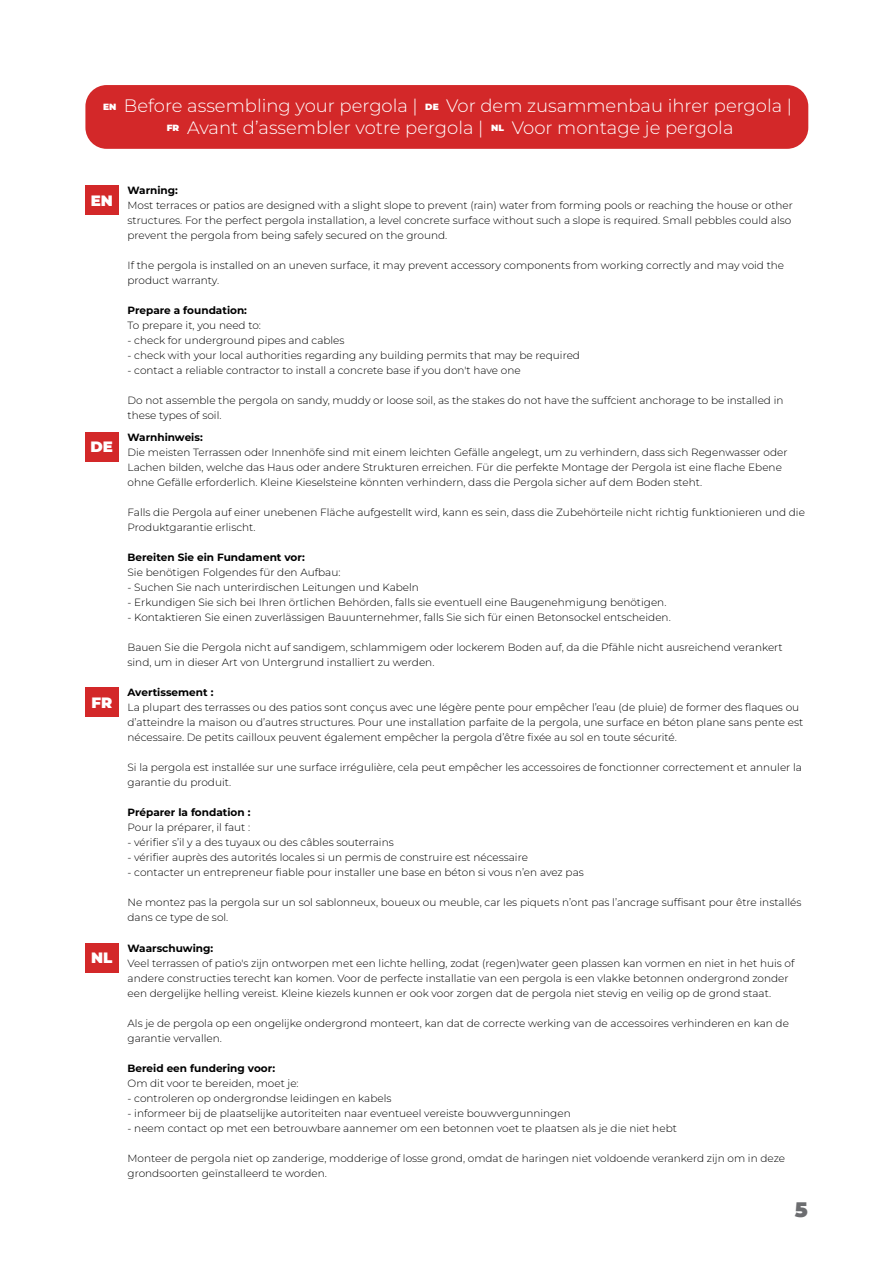
<style>
.page{position:relative;width:893px;height:1263px;background:#fff}
.page>*{position:absolute;margin:0;border:0;box-sizing:border-box;transform-origin:0 0}
.t1{font:900 21px "Montserrat";color:#6c6d70}
.t2{font:300 18px/21.6px "Montserrat";color:#fff;text-align:center}
.t3{font:900 15px "Montserrat";color:#fff}
.t4{font:300 10.5px/15px "Montserrat";color:#000}
.t5{font:700 10.5px "Montserrat";color:#000}
.s1{font-weight:900;font-size:9px}
</style>
<div class="page">
<div style="left:85px;top:687px;width:34px;height:30px;background:#d32829"></div>
<div style="left:85px;top:943px;width:34px;height:30px;background:#d32829"></div>
<div style="left:85px;top:432px;width:34px;height:29px;background:#d32829"></div>
<div style="left:85px;top:185px;width:34px;height:30px;background:#d32829"></div>
<div style="left:85px;top:85px;width:723px;height:64px;background:#d32829;border-radius:21px"></div>
<h2 class="t2" style="left:103px;top:95px;width:691px"><span class="s1">EN</span> Before assembling your pergola | <span class="s1">DE</span> Vor dem zusammenbau ihrer pergola |<br><span class="s1">FR</span> Avant d’assembler votre pergola | <span class="s1">NL</span> Voor montage je pergola</h2>
<h3 class="t3" style="left:91px;top:189px;width:24px">EN</h3>
<h3 class="t3" style="left:91px;top:435px;width:24px">DE</h3>
<h3 class="t3" style="left:91px;top:691px;width:22px">FR</h3>
<h3 class="t3" style="left:91px;top:947px;width:23px">NL</h3>
<p class="t5" style="left:128px;top:183px;width:52px">Warning:</p>
<p class="t4" style="left:128px;top:198px;width:667px">Most terraces or patios are designed with a slight slope to prevent (rain) water from forming pools or reaching the house or other structures. For the perfect pergola installation, a level concrete surface without such a slope is required. Small pebbles could also prevent the pergola from being safely secured on the ground.</p>
<p class="t4" style="left:128px;top:258px;width:658px">If the pergola is installed on an uneven surface, it may prevent accessory components from working correctly and may void the product warranty.</p>
<p class="t5" style="left:128px;top:303px;width:121px">Prepare a foundation:</p>
<p class="t4" style="left:128px;top:318px;width:135px">To prepare it, you need to:</p>
<p class="t4" style="left:128px;top:333px;width:218px">- check for underground pipes and cables</p>
<p class="t4" style="left:128px;top:348px;width:454px">- check with your local authorities regarding any building permits that may be required</p>
<p class="t4" style="left:128px;top:363px;width:395px">- contact a reliable contractor to install a concrete base if you don't have one</p>
<p class="t4" style="left:128px;top:393px;width:657px">Do not assemble the pergola on sandy, muddy or loose soil, as the stakes do not have the suffcient anchorage to be installed in these types of soil.</p>
<p class="t5" style="left:128px;top:429px;width:77px">Warnhinweis:</p>
<p class="t4" style="left:128px;top:444px;width:661px">Die meisten Terrassen oder Innenhöfe sind mit einem leichten Gefälle angelegt, um zu verhindern, dass sich Regenwasser oder<br>Lachen bilden, welche das Haus oder andere Strukturen erreichen. Für die perfekte Montage der Pergola ist eine flache Ebene ohne Gefälle erforderlich. Kleine Kieselsteine könnten verhindern, dass die Pergola sicher auf dem Boden steht.</p>
<p class="t4" style="left:128px;top:504px;width:679px">Falls die Pergola auf einer unebenen Fläche aufgestellt wird, kann es sein, dass die Zubehörteile nicht richtig funktionieren und die<br>Produktgarantie erlischt.</p>
<p class="t5" style="left:128px;top:549px;width:179px">Bereiten Sie ein Fundament vor:</p>
<p class="t4" style="left:128px;top:564px;width:214px">Sie benötigen Folgendes für den Aufbau:</p>
<p class="t4" style="left:128px;top:579px;width:293px">- Suchen Sie nach unterirdischen Leitungen und Kabeln</p>
<p class="t4" style="left:128px;top:594px;width:540px">- Erkundigen Sie sich bei Ihren örtlichen Behörden, falls sie eventuell eine Baugenehmigung benötigen.</p>
<p class="t4" style="left:128px;top:609px;width:545px">- Kontaktieren Sie einen zuverlässigen Bauunternehmer, falls Sie sich für einen Betonsockel entscheiden.</p>
<p class="t4" style="left:128px;top:639px;width:657px">Bauen Sie die Pergola nicht auf sandigem, schlammigem oder lockerem Boden auf, da die Pfähle nicht ausreichend verankert sind, um in dieser Art von Untergrund installiert zu werden.</p>
<p class="t5" style="left:128px;top:685px;width:87px">Avertissement :</p>
<p class="t4" style="left:128px;top:700px;width:677px">La plupart des terrasses ou des patios sont conçus avec une légère pente pour empêcher l’eau (de pluie) de former des flaques ou d’atteindre la maison ou d’autres structures. Pour une installation parfaite de la pergola, une surface en béton plane sans pente est nécessaire. De petits cailloux peuvent également empêcher la pergola d’être fixée au sol en toute sécurité.</p>
<p class="t4" style="left:128px;top:760px;width:676px">Si la pergola est installée sur une surface irrégulière, cela peut empêcher les accessoires de fonctionner correctement et annuler la garantie du produit.</p>
<p class="t5" style="left:128px;top:805px;width:124px">Préparer la fondation :</p>
<p class="t4" style="left:128px;top:820px;width:124px">Pour la préparer, il faut :</p>
<p class="t4" style="left:128px;top:835px;width:268px">- vérifier s’il y a des tuyaux ou des câbles souterrains</p>
<p class="t4" style="left:128px;top:850px;width:402px">- vérifier auprès des autorités locales si un permis de construire est nécessaire</p>
<p class="t4" style="left:128px;top:865px;width:458px">- contacter un entrepreneur fiable pour installer une base en béton si vous n’en avez pas</p>
<p class="t4" style="left:128px;top:895px;width:675px">Ne montez pas la pergola sur un sol sablonneux, boueux ou meuble, car les piquets n’ont pas l’ancrage suffisant pour être installés dans ce type de sol.</p>
<p class="t5" style="left:128px;top:941px;width:87px">Waarschuwing:</p>
<p class="t4" style="left:128px;top:956px;width:668px">Veel terrassen of patio's zijn ontworpen met een lichte helling, zodat (regen)water geen plassen kan vormen en niet in het huis of andere constructies terecht kan komen. Voor de perfecte installatie van een pergola is een vlakke betonnen ondergrond zonder een dergelijke helling vereist. Kleine kiezels kunnen er ook voor zorgen dat de pergola niet stevig en veilig op de grond staat.</p>
<p class="t4" style="left:128px;top:1016px;width:663px">Als je de pergola op een ongelijke ondergrond monteert, kan dat de correcte werking van de accessoires verhinderen en kan de garantie vervallen.</p>
<p class="t5" style="left:128px;top:1061px;width:149px">Bereid een fundering voor:</p>
<p class="t4" style="left:128px;top:1076px;width:173px">Om dit voor te bereiden, moet je:</p>
<p class="t4" style="left:128px;top:1091px;width:265px">- controleren op ondergrondse leidingen en kabels</p>
<p class="t4" style="left:128px;top:1106px;width:445px">- informeer bij de plaatselijke autoriteiten naar eventueel vereiste bouwvergunningen</p>
<p class="t4" style="left:128px;top:1121px;width:551px">- neem contact op met een betrouwbare aannemer om een betonnen voet te plaatsen als je die niet hebt</p>
<p class="t4" style="left:128px;top:1151px;width:659px">Monteer de pergola niet op zanderige, modderige of losse grond, omdat de haringen niet voldoende verankerd zijn om in deze grondsoorten geïnstalleerd te worden.</p>
<h1 class="t1" style="left:795px;top:1194px;width:14px">5</h1>
</div>
